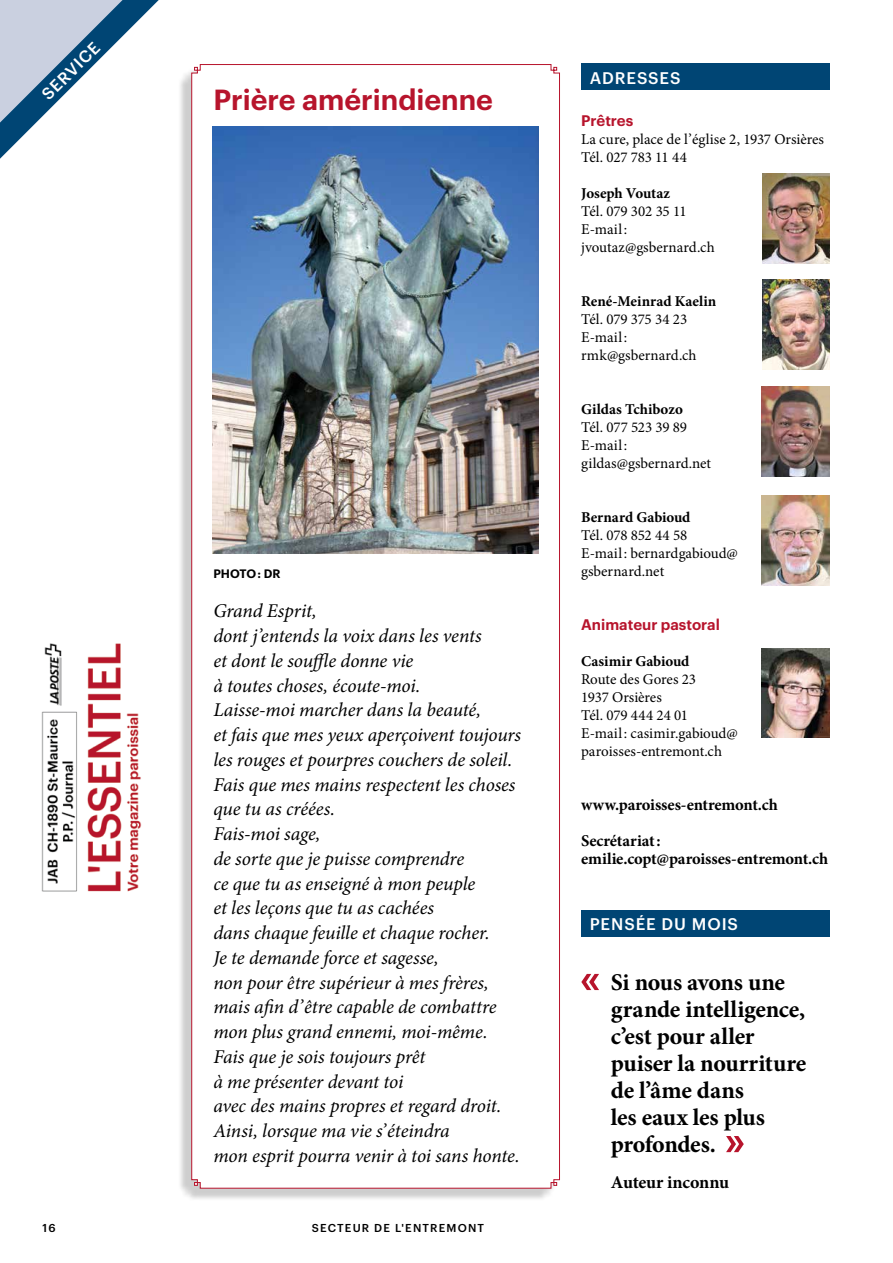
<style>
.page{position:relative;width:893px;height:1263px;background:#fff}
.page>*{position:absolute;margin:0;border:0;box-sizing:border-box;transform-origin:0 0}
.t1{font:600 28.5px "Graphik";color:#b7142c}
.t2{font:700 24px/27px "Minion Pro";letter-spacing:-.015em;color:#000}
.t3{font:italic 19.5px/24.8px "Minion Pro";letter-spacing:-.01em;color:#000}
.t4{font:700 18px "Minion Pro";letter-spacing:-.015em;color:#000}
.t5{font:700 16.5px/36px "Minion Pro";letter-spacing:-.01em;color:#000}
.t6{font:500 16.5px "Graphik";letter-spacing:.055em;color:#fff}
.t7{font:15px/18px "Minion Pro";letter-spacing:-.005em;color:#000}
.t8{font:700 15px "Minion Pro";color:#000}
.t9{font:600 15px "Graphik";color:#b7142c}
.t10{font:600 12px "Graphik";letter-spacing:.005em;color:#000}
.t11{font:500 11.25px "Graphik";letter-spacing:.105em;color:#000}
</style>
<div class="page">
<svg style="left:581px;top:974px;width:18px;height:16px"></svg>
<svg style="left:726px;top:1136px;width:18px;height:16px"></svg>
<img style="left:762px;top:173px;width:67px;height:90px">
<img style="left:762px;top:279px;width:67px;height:90px">
<img style="left:762px;top:648px;width:67px;height:89px">
<div style="left:178px;top:68px;width:378px;height:1134px;background:#000;opacity:.2"></div>
<svg style="left:191px;top:64px;width:369px;height:1125px"></svg>
<img style="left:41px;top:643px;width:101px;height:249px">
<div style="left:581px;top:64px;width:248px;height:26px;background:#004574"></div>
<div style="left:581px;top:910px;width:248px;height:26px;background:#004574"></div>
<svg style="left:0;top:0;width:159px;height:159px"></svg>
<img style="left:762px;top:495px;width:67px;height:90px">
<img style="left:762px;top:386px;width:67px;height:90px">
<img style="left:213px;top:126px;width:325px;height:427px">
<p class="t6" style="left:36px;top:88px;width:76px;rotate:-45deg">SERVICE</p>
<h1 class="t1" style="left:213px;top:77px;width:281px">Prière amérindienne</h1>
<p class="t10" style="left:213px;top:564px;width:69px">PHOTO : DR</p>
<p class="t3" style="left:213px;top:599px;width:309px">Grand Esprit,<br>dont j’entends la voix dans les vents<br>et dont le souffle donne vie<br>à toutes choses, écoute-moi.<br>Laisse-moi marcher dans la beauté,<br>et fais que mes yeux aperçoivent toujours les rouges et pourpres couchers de soleil.<br>Fais que mes mains respectent les choses que tu as créées.<br>Fais-moi sage,<br>de sorte que je puisse comprendre<br>ce que tu as enseigné à mon peuple<br>et les leçons que tu as cachées<br>dans chaque feuille et chaque rocher.<br>Je te demande force et sagesse,<br>non pour être supérieur à mes frères, mais afin d’être capable de combattre mon plus grand ennemi, moi-même.<br>Fais que je sois toujours prêt<br>à me présenter devant toi<br>avec des mains propres et regard droit.<br>Ainsi, lorsque ma vie s’éteindra<br>mon esprit pourra venir à toi sans honte.</p>
<p class="t11" style="left:43px;top:1219px;width:15px">16</p>
<p class="t11" style="left:312px;top:1219px;width:174px">SECTEUR DE L'ENTREMONT</p>
<p class="t6" style="left:590px;top:65px;width:92px">ADRESSES</p>
<p class="t9" style="left:581px;top:109px;width:54px">Prêtres</p>
<p class="t7" style="left:581px;top:130px;width:244px">La cure, place de l’église 2, 1937 Orsières<br>Tél. 027 783 11 44</p>
<p class="t8" style="left:581px;top:183px;width:91px">Joseph Voutaz</p>
<p class="t7" style="left:581px;top:202px;width:135px">Tél. 079 302 35 11<br>E-mail: jvoutaz@gsbernard.ch</p>
<p class="t8" style="left:581px;top:291px;width:137px">René-Meinrad Kaelin</p>
<p class="t7" style="left:581px;top:310px;width:117px">Tél. 079 375 34 23<br>E-mail: rmk@gsbernard.ch</p>
<p class="t8" style="left:581px;top:399px;width:103px">Gildas Tchibozo</p>
<p class="t7" style="left:581px;top:418px;width:132px">Tél. 077 523 39 89<br>E-mail: gildas@gsbernard.net</p>
<p class="t8" style="left:581px;top:507px;width:111px">Bernard Gabioud</p>
<p class="t7" style="left:581px;top:526px;width:158px">Tél. 078 852 44 58<br>E-mail: bernardgabioud@ gsbernard.net</p>
<p class="t9" style="left:581px;top:613px;width:140px">Animateur pastoral</p>
<p class="t8" style="left:581px;top:651px;width:110px">Casimir Gabioud</p>
<p class="t7" style="left:581px;top:670px;width:158px">Route des Gores 23<br>1937 Orsières<br>Tél. 079 444 24 01<br>E-mail: casimir.gabioud@ paroisses-entremont.ch</p>
<p class="t5" style="left:581px;top:787px;width:198px">www.paroisses-entremont.ch<br>Secrétariat:</p>
<p class="t5" style="left:581px;top:841px;width:248px">emilie.copt@paroisses-entremont.ch</p>
<p class="t6" style="left:590px;top:911px;width:150px">PENSÉE DU MOIS</p>
<p class="t2" style="left:611px;top:968px;width:197px">Si nous avons une grande intelligence, c’est pour aller puiser la nourriture de l’âme dans<br>les eaux les plus profondes.</p>
<p class="t4" style="left:611px;top:1169px;width:120px">Auteur inconnu</p>
</div>
